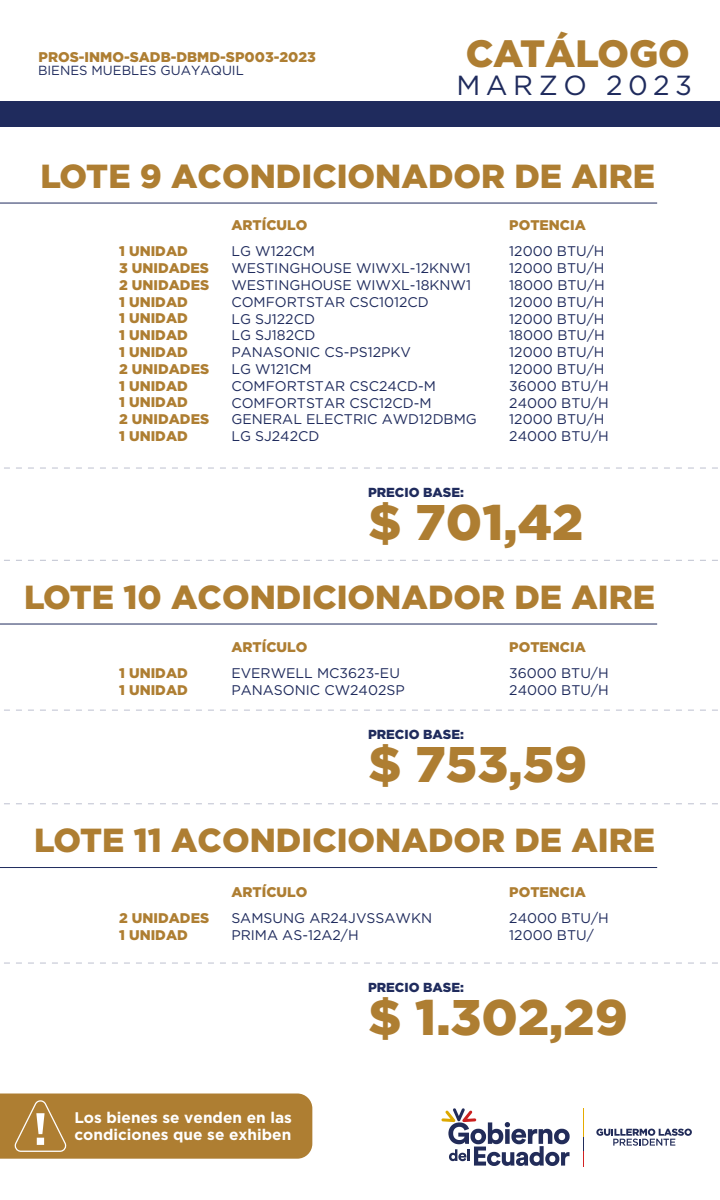
<style>
.page{position:relative;width:720px;height:1200px;background:#fff}
.page>*{position:absolute;margin:0;border:0;box-sizing:border-box;transform-origin:0 0}
.t1{font:900 50px "Gotham";color:#ae7e32}
.t2{font:900 38.1px "Gotham";color:#ae7e32}
.t3{font:900 33.4px "Gotham";color:#ae7e32}
.t4{font:27.6px "Gotham";letter-spacing:.2em;color:#1f2b5d}
.t5{font:700 15.4px/17px "Gotham";color:#fff}
.t6{font:14px/16.8px "Gotham";color:#1f2b5d}
.t7{font:900 14px/16.8px "Gotham";color:#ae7e32}
.t8{font:13.2px "Gotham";color:#1f2b5d}
.t9{font:900 13.1px "Gotham";color:#1f2b5d}
</style>
<div class="page">
<div style="left:0;top:101px;width:720px;height:25px;background:#1f2b5d"></div>
<svg style="left:596px;top:1129px;width:96px;height:17px"></svg>
<svg style="left:441px;top:1108px;width:129px;height:58px"></svg>
<hr style="left:583px;top:1108px;width:1px;height:58px;background:#e6ab00">
<svg style="left:583px;top:1137px;width:1px;height:29px"></svg>
<div style="left:0;top:1094px;width:312px;height:65px;background:#ae7e32"></div>
<hr style="left:0;top:203px;width:657px;height:1px;background:#1f2b5d">
<svg style="left:4px;top:468px;width:714px;height:1px"></svg>
<svg style="left:4px;top:560px;width:714px;height:1px"></svg>
<hr style="left:0;top:624px;width:657px;height:1px;background:#1f2b5d">
<svg style="left:4px;top:710px;width:714px;height:1px"></svg>
<svg style="left:4px;top:803px;width:714px;height:1px"></svg>
<hr style="left:0;top:867px;width:657px;height:1px;background:#1f2b5d">
<svg style="left:4px;top:963px;width:714px;height:1px"></svg>
<p class="t7" style="left:39px;top:48px;width:279px">PROS-INMO-SADB-DBMD-SP003-2023</p>
<p class="t8" style="left:38px;top:62px;width:207px">BIENES MUEBLES GUAYAQUIL</p>
<h2 class="t2" style="left:466px;top:31px;width:226px">CATÁLOGO</h2>
<h3 class="t4" style="left:456px;top:68px;width:237px">MARZO 2023</h3>
<h3 class="t3" style="left:40px;top:156px;width:616px">LOTE 9 ACONDICIONADOR DE AIRE</h3>
<p class="t7" style="left:231px;top:217px;width:78px">ARTÍCULO</p>
<p class="t7" style="left:509px;top:217px;width:78px">POTENCIA</p>
<p class="t7" style="left:119px;top:243px;width:91px">1 UNIDAD<br>3 UNIDADES<br>2 UNIDADES<br>1 UNIDAD<br>1 UNIDAD<br>1 UNIDAD<br>1 UNIDAD<br>2 UNIDADES<br>1 UNIDAD<br>1 UNIDAD<br>2 UNIDADES<br>1 UNIDAD</p>
<p class="t6" style="left:231px;top:243px;width:247px">LG W122CM<br>WESTINGHOUSE WIWXL-12KNW1<br>WESTINGHOUSE WIWXL-18KNW1<br>COMFORTSTAR CSC1012CD<br>LG SJ122CD<br>LG SJ182CD<br>PANASONIC CS-PS12PKV<br>LG W121CM<br>COMFORTSTAR CSC24CD-M<br>COMFORTSTAR CSC12CD-M<br>GENERAL ELECTRIC AWD12DBMG<br>LG SJ242CD</p>
<p class="t6" style="left:509px;top:243px;width:101px">12000 BTU/H<br>12000 BTU/H<br>18000 BTU/H<br>12000 BTU/H<br>12000 BTU/H<br>18000 BTU/H<br>12000 BTU/H<br>12000 BTU/H<br>36000 BTU/H<br>24000 BTU/H<br>12000 BTU/H<br>24000 BTU/H</p>
<p class="t9" style="left:368px;top:485px;width:97px">PRECIO BASE:</p>
<h1 class="t1" style="left:368px;top:494px;width:217px">$ 701,42</h1>
<h3 class="t3" style="left:24px;top:577px;width:633px">LOTE 10 ACONDICIONADOR DE AIRE</h3>
<p class="t7" style="left:231px;top:638px;width:78px">ARTÍCULO</p>
<p class="t7" style="left:509px;top:638px;width:78px">POTENCIA</p>
<p class="t7" style="left:119px;top:664px;width:70px">1 UNIDAD<br>1 UNIDAD</p>
<p class="t6" style="left:231px;top:665px;width:175px">EVERWELL MC3623-EU<br>PANASONIC CW2402SP</p>
<p class="t6" style="left:509px;top:665px;width:101px">36000 BTU/H<br>24000 BTU/H</p>
<p class="t9" style="left:368px;top:727px;width:97px">PRECIO BASE:</p>
<h1 class="t1" style="left:368px;top:736px;width:221px">$ 753,59</h1>
<h3 class="t3" style="left:34px;top:821px;width:622px">LOTE 11 ACONDICIONADOR DE AIRE</h3>
<p class="t7" style="left:231px;top:883px;width:78px">ARTÍCULO</p>
<p class="t7" style="left:509px;top:883px;width:78px">POTENCIA</p>
<p class="t7" style="left:119px;top:909px;width:91px">2 UNIDADES<br>1 UNIDAD</p>
<p class="t6" style="left:231px;top:910px;width:202px">SAMSUNG AR24JVSSAWKN<br>PRIMA AS-12A2/H</p>
<p class="t6" style="left:509px;top:910px;width:101px">24000 BTU/H<br>12000 BTU/</p>
<p class="t9" style="left:368px;top:980px;width:97px">PRECIO BASE:</p>
<h1 class="t1" style="left:368px;top:989px;width:261px">$ 1.302,29</h1>
<p class="t5" style="left:74px;top:1109px;width:219px">Los bienes se venden en las condiciones que se exhiben</p>
</div>
